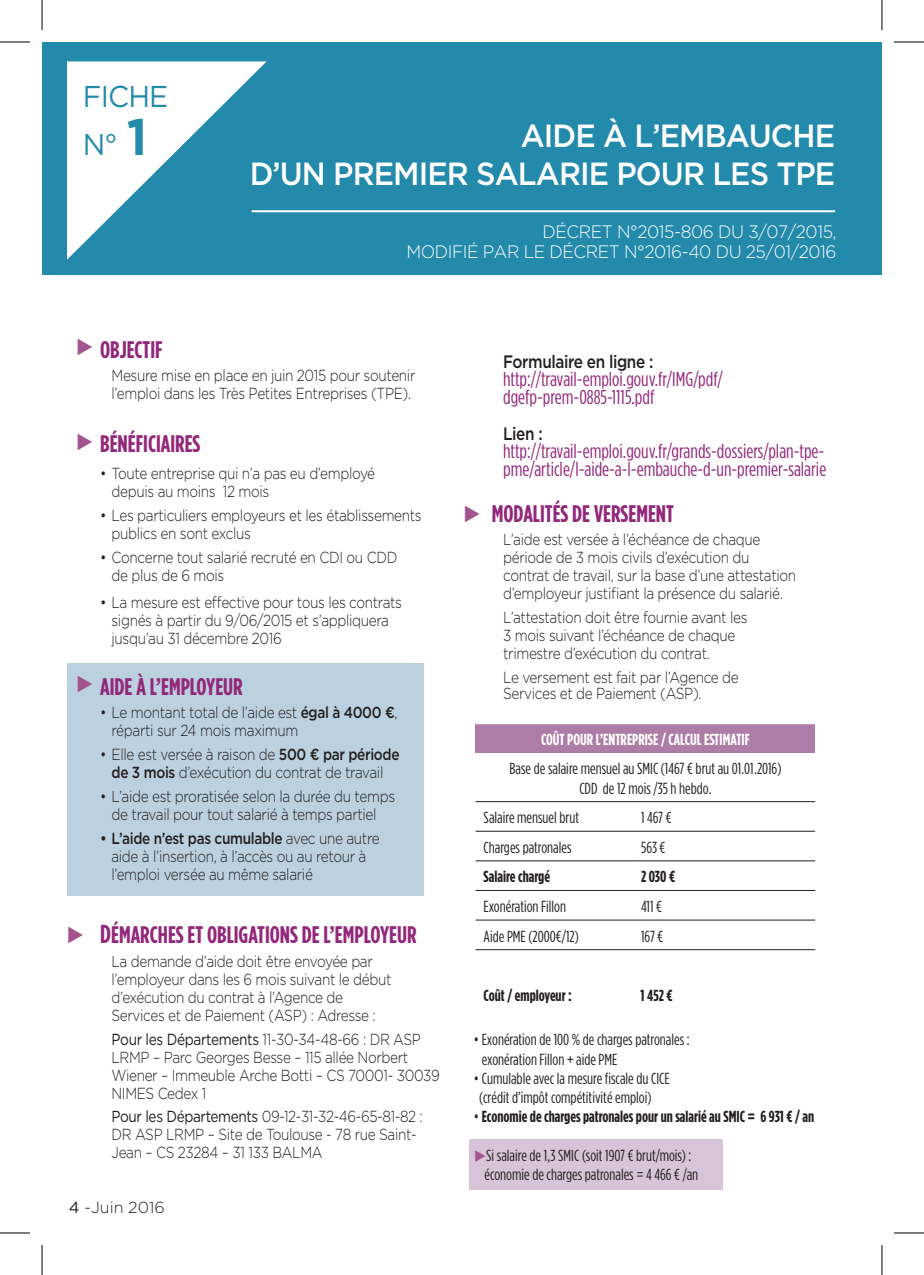
<style>
.page{position:relative;width:924px;height:1275px;background:#fff}
.page>*{position:absolute;margin:0;border:0;box-sizing:border-box;transform-origin:0 0}
.t1{font:500 32px/38.4px "Gotham";letter-spacing:-.03em;color:#fff;text-align:right;scale:.95 1}
.t2{font:30px/47.8px "Gotham";letter-spacing:-.03em;color:#238aab;scale:.95 1}
.t3{font:700 condensed 24px "Gotham HTF";color:#93287b}
.t4{font:condensed 20px/18px "Gotham HTF";color:#93287b}
.t5{font:300 18px/20px "Gotham";letter-spacing:-.025em;color:#fff;text-align:right;scale:.95 1}
.t6{font:500 18px "Gotham";letter-spacing:-.025em;color:#231f20;scale:.85 1}
.t7{font:300 16px/18px "Gotham";letter-spacing:-.025em;color:#231f20;scale:.85 1}
.t8{font:condensed 16px/19.2px "Gotham HTF";color:#231f20}
.t9{font:700 condensed 16px "Gotham HTF";color:#231f20}
.t10{font:700 condensed 16px "Gotham HTF";color:#fff}
.t11{font:300 16px "Gotham";color:#231f20}
.s1{font-weight:700;font-size:51.4px}
.s2{font-weight:500}
.s3{font-size:26px}
.s4{font-weight:400}
.s5{color:#a3538e}
</style>
<div class="page">
<div style="left:469px;top:1139px;width:253px;height:51px;background:#d8c4d8"></div>
<div style="left:67px;top:663px;width:356px;height:232px;background:#bcd1df"></div>
<div style="left:42px;top:42px;width:839px;height:232px;background:#238aab"></div>
<svg style="left:67px;top:61px;width:199px;height:199px"></svg>
<hr style="left:251px;top:210px;width:583px;height:2px;background:#fff">
<div style="left:475px;top:723px;width:339px;height:30px;background:#ad7da8"></div>
<hr style="left:475px;top:722px;width:157px;height:2px;background:#fff">
<hr style="left:632px;top:722px;width:182px;height:2px;background:#fff">
<hr style="left:632px;top:831px;width:182px;height:1px;background:#231f20">
<hr style="left:475px;top:949px;width:157px;height:1px;background:#231f20">
<hr style="left:475px;top:831px;width:157px;height:1px;background:#231f20">
<hr style="left:475px;top:801px;width:157px;height:1px;background:#231f20">
<hr style="left:632px;top:801px;width:182px;height:1px;background:#231f20">
<hr style="left:475px;top:919px;width:157px;height:1px;background:#231f20">
<hr style="left:632px;top:860px;width:182px;height:1px;background:#231f20">
<hr style="left:475px;top:860px;width:157px;height:1px;background:#231f20">
<hr style="left:475px;top:890px;width:157px;height:1px;background:#231f20">
<hr style="left:632px;top:890px;width:182px;height:1px;background:#231f20">
<hr style="left:632px;top:919px;width:182px;height:1px;background:#231f20">
<hr style="left:632px;top:949px;width:182px;height:1px;background:#231f20">
<hr style="left:881px;top:42px;width:1px;height:232px;background:#238aab">
<hr style="left:0;top:42px;width:30px;height:1px;background:#000">
<hr style="left:893px;top:42px;width:30px;height:1px;background:#000">
<hr style="left:0;top:1232px;width:30px;height:1px;background:#000">
<hr style="left:893px;top:1232px;width:30px;height:1px;background:#000">
<hr style="left:42px;top:0;width:1px;height:30px;background:#000">
<hr style="left:42px;top:1245px;width:1px;height:30px;background:#000">
<hr style="left:881px;top:0;width:1px;height:30px;background:#000">
<hr style="left:881px;top:1245px;width:1px;height:30px;background:#000">
<h2 class="t2" style="left:83px;top:72px;width:92px">FICHE<br>N° <span class="s1">1</span></h2>
<h1 class="t1" style="left:249px;top:116px;width:617px">AIDE À L’EMBAUCHE<br>D’UN PREMIER SALARIE POUR LES TPE</h1>
<p class="t5" style="left:406px;top:221px;width:454px">DÉCRET N°2015-806 DU 3/07/2015,<br>MODIFIÉ PAR LE DÉCRET N°2016-40 DU 25/01/2016</p>
<h3 class="t3" style="left:100px;top:336px;width:64px">OBJECTIF</h3>
<p class="t7" style="left:111px;top:366px;width:359px">Mesure mise en place en juin 2015 pour soutenir l’emploi dans les Très Petites Entreprises (TPE).</p>
<h3 class="t3" style="left:100px;top:430px;width:102px">BÉNÉFICIAIRES</h3>
<p class="t7" style="left:111px;top:464px;width:311px;text-indent:-11px">• Toute entreprise qui n’a pas eu d’employé depuis au moins 12 mois</p>
<p class="t7" style="left:111px;top:506px;width:366px;text-indent:-11px">• Les particuliers employeurs et les établissements publics en sont exclus</p>
<p class="t7" style="left:111px;top:547px;width:337px;text-indent:-11px">• Concerne tout salarié recruté en CDI ou CDD de plus de 6 mois</p>
<p class="t7" style="left:111px;top:593px;width:343px;text-indent:-11px">• La mesure est effective pour tous les contrats signés à partir du 9/06/2015 et s’appliquera jusqu’au 31 décembre 2016</p>
<h3 class="t3" style="left:100px;top:673px;width:144px">AIDE À L’EMPLOYEUR</h3>
<p class="t7" style="left:111px;top:703px;width:338px;text-indent:-11px">• Le montant total de l’aide est <span class="s2">égal à 4000 €</span>, réparti sur 24 mois maximum</p>
<p class="t7" style="left:100px;top:745px;width:353px;text-align:center">• Elle est versée à raison de <span class="s2">500 € par période de 3 mois</span> d’exécution du contrat de travail</p>
<p class="t7" style="left:100px;top:786px;width:348px;text-align:center">• L’aide est proratisée selon la durée du temps de travail pour tout salarié à temps partiel</p>
<p class="t7" style="left:111px;top:828px;width:317px;text-indent:-11px"><span class="s2">• L’aide n’est pas cumulable</span> avec une autre aide à l’insertion, à l’accès ou au retour à l’emploi versée au même salarié</p>
<h3 class="t3" style="left:100px;top:921px;width:318px"><span class="s3">D</span>ÉMARCHES ET OBLIGATIONS DE L’EMPLOYEUR</h3>
<p class="t7" style="left:111px;top:951px;width:331px">La demande d’aide doit être envoyée par l’employeur dans les 6 mois suivant le début d’exécution du contrat à l’Agence de Services et de Paiement (ASP) : Adresse :</p>
<p class="t7" style="left:111px;top:1029px;width:387px"><span class="s4">Pour les Départements</span> 11-30-34-48-66 : DR ASP LRMP – Parc Georges Besse – 115 allée Norbert Wiener – Immeuble Arche Botti – CS 70001- 30039<br>NIMES Cedex 1</p>
<p class="t7" style="left:111px;top:1107px;width:367px"><span class="s4">Pour les Départements</span> 09-12-31-32-46-65-81-82 :<br>DR ASP LRMP – Site de Toulouse - 78 rue Saint-<br>Jean – CS 23284 – 31 133 BALMA</p>
<p class="t11" style="left:69px;top:1197px;width:97px"><span class="s4">4</span> -Juin 2016</p>
<p class="t6" style="left:503px;top:350px;width:178px">Formulaire en ligne :</p>
<p class="t4" style="left:503px;top:369px;width:221px">http://travail-emploi.gouv.fr/IMG/pdf/ dgefp-prem-0885-1115.pdf</p>
<p class="t6" style="left:503px;top:422px;width:48px">Lien :</p>
<p class="t4" style="left:503px;top:441px;width:324px">http://travail-emploi.gouv.fr/grands-dossiers/plan-tpe&shy;pme/article/l-aide-a-l-embauche-d-un-premier-salarie</p>
<h3 class="t3" style="left:491px;top:500px;width:184px">MODALITÉS DE VERSEMENT</h3>
<p class="t7" style="left:503px;top:530px;width:346px">L’aide est versée à l’échéance de chaque période de 3 mois civils d’exécution du contrat de travail, sur la base d’une attestation d’employeur justifiant la présence du salarié.</p>
<p class="t7" style="left:503px;top:608px;width:289px">L’attestation doit être fournie avant les<br>3 mois suivant l’échéance de chaque trimestre d’exécution du contrat.</p>
<p class="t7" style="left:503px;top:669px;width:279px;line-height:16px">Le versement est fait par l’Agence de<br>Services et de Paiement (ASP).</p>
<p class="t10" style="left:541px;top:730px;width:210px">COÛT POUR L’ENTREPRISE / CALCUL ESTIMATIF</p>
<p class="t8" style="left:509px;top:759px;width:273px;text-align:center">Base de salaire mensuel au SMIC (1467 ¤ brut au 01.01.2016)<br>CDD de 12 mois /35 h hebdo.</p>
<p class="t8" style="left:483px;top:808px;width:97px">Salaire mensuel brut</p>
<p class="t8" style="left:640px;top:808px;width:32px">1 467 ¤</p>
<p class="t8" style="left:483px;top:837px;width:89px">Charges patronales</p>
<p class="t8" style="left:640px;top:837px;width:26px">563 ¤</p>
<p class="t9" style="left:483px;top:868px;width:68px">Salaire chargé</p>
<p class="t9" style="left:640px;top:868px;width:36px">2 030 ¤</p>
<p class="t8" style="left:483px;top:896px;width:84px">Exonération Fillon</p>
<p class="t8" style="left:640px;top:896px;width:22px">411 ¤</p>
<p class="t8" style="left:483px;top:926px;width:97px">Aide PME (2000¤/12)</p>
<p class="t8" style="left:640px;top:926px;width:24px">167 ¤</p>
<p class="t9" style="left:483px;top:986px;width:90px">Coût / employeur :</p>
<p class="t9" style="left:640px;top:986px;width:33px">1 452 ¤</p>
<p class="t8" style="left:481px;top:1029px;width:209px;text-indent:-8px">• Exonération de 100 % de charges patronales : exonération Fillon + aide PME</p>
<p class="t8" style="left:479px;top:1068px;width:192px;text-indent:-5px">• Cumulable avec la mesure fiscale du CICE (crédit d’impôt compétitivité emploi)</p>
<p class="t9" style="left:474px;top:1107px;width:341px"><span class="s4">•</span> Economie de charges patronales pour un salarié au SMIC = 6 931 ¤ / an</p>
<p class="t8" style="left:484px;top:1145px;width:215px;text-indent:-10px"><span class="s5">◆</span>Si salaire de 1,3 SMIC (soit 1907 ¤ brut/mois) : économie de charges patronales = 4 466 ¤ /an</p>
</div>
